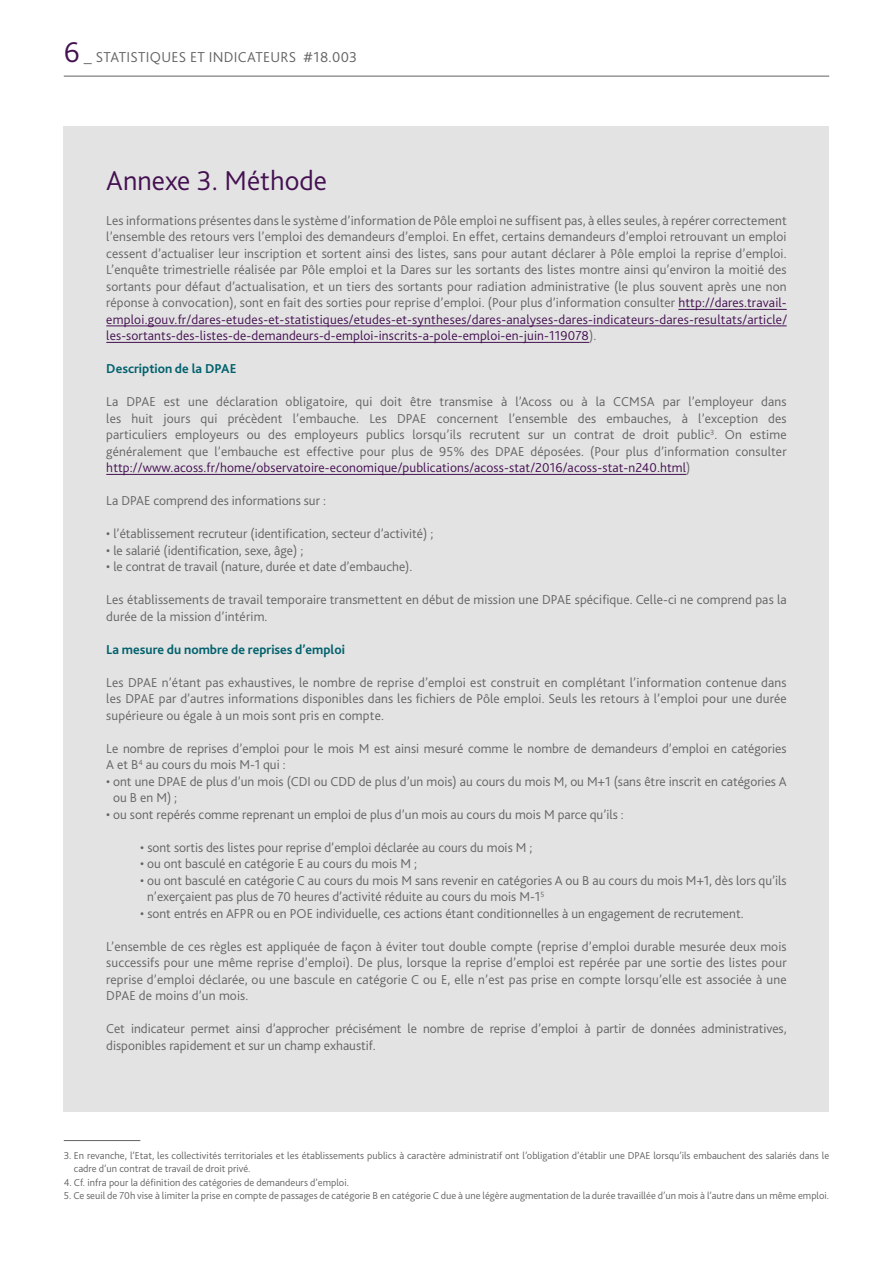
<style>
.page{position:relative;width:893px;height:1263px;background:#fff}
.page>*{position:absolute;margin:0;border:0;box-sizing:border-box;transform-origin:0 0}
.t1{font:300 28.5px "Bliss 2";color:#441051}
.t2{font:300 15px "Bliss 2";letter-spacing:.02em;color:#646363}
.t3{font:300 13.5px/16.5px "Bliss 2";color:#646363}
.t4{font:700 13.5px "Bliss 2";color:#00616d}
.t5{font:300 10.5px/13.5px "Bliss 2";color:#646363}
.s1{font-size:30px;color:#441051}
.s2{font-size:18px}
.s3{color:#441051}
</style>
<div class="page">
<hr style="left:64px;top:76px;width:765px;height:1px;background:#646363">
<div style="left:64px;top:126px;width:765px;height:985px;background:#e3e3e3"></div>
<hr style="left:678px;top:309px;width:109px;height:1px;background:#441051">
<hr style="left:106px;top:326px;width:681px;height:1px;background:#441051">
<hr style="left:106px;top:342px;width:483px;height:1px;background:#441051">
<hr style="left:106px;top:474px;width:580px;height:1px;background:#441051">
<hr style="left:64px;top:1140px;width:76px;height:1px;background:#646363">
<p class="t2" style="left:64px;top:47px;width:295px"><span class="s1">6</span> <span class="s2">_</span> STATISTIQUES ET INDICATEURS #18.003</p>
<h1 class="t1" style="left:106px;top:163px;width:222px">Annexe 3. Méthode</h1>
<p class="t3" style="left:106px;top:212px;width:682px;text-align:justify">Les informations présentes dans le système d’information de Pôle emploi ne suffisent pas, à elles seules, à repérer correctement l’ensemble des retours vers l’emploi des demandeurs d’emploi. En effet, certains demandeurs d’emploi retrouvant un emploi cessent d’actualiser leur inscription et sortent ainsi des listes, sans pour autant déclarer à Pôle emploi la reprise d’emploi.<br>L’enquête trimestrielle réalisée par Pôle emploi et la Dares sur les sortants des listes montre ainsi qu’environ la moitié des sortants pour défaut d’actualisation, et un tiers des sortants pour radiation administrative (le plus souvent après une non réponse à convocation), sont en fait des sorties pour reprise d’emploi. (Pour plus d’information consulter <span class="s3">http://dares.travail&shy;emploi.gouv.fr/dares-etudes-et-statistiques/etudes-et-syntheses/dares-analyses-dares-indicateurs-dares-resultats/article/ les-sortants-des-listes-de-demandeurs-d-emploi-inscrits-a-pole-emploi-en-juin-119078</span>).</p>
<p class="t4" style="left:106px;top:360px;width:132px">Description de la DPAE</p>
<p class="t3" style="left:106px;top:394px;width:682px;text-align:justify">La DPAE est une déclaration obligatoire, qui doit être transmise à l’Acoss ou à la CCMSA par l’employeur dans les huit jours qui précèdent l’embauche. Les DPAE concernent l’ensemble des embauches, à l’exception des particuliers employeurs ou des employeurs publics lorsqu’ils recrutent sur un contrat de droit public<sup>3</sup>. On estime généralement que l’embauche est effective pour plus de 95% des DPAE déposées. (Pour plus d’information consulter <span class="s3">http://www.acoss.fr/home/observatoire-economique/publications/acoss-stat/2016/acoss-stat-n240.html</span>)</p>
<p class="t3" style="left:106px;top:493px;width:221px">La DPAE comprend des informations sur :</p>
<p class="t3" style="left:106px;top:526px;width:329px">• l’établissement recruteur (identification, secteur d’activité) ;</p>
<p class="t3" style="left:106px;top:542px;width:199px">• le salarié (identification, sexe, âge) ;</p>
<p class="t3" style="left:106px;top:559px;width:308px">• le contrat de travail (nature, durée et date d’embauche).</p>
<p class="t3" style="left:106px;top:592px;width:682px">Les établissements de travail temporaire transmettent en début de mission une DPAE spécifique. Celle-ci ne comprend pas la durée de la mission d’intérim.</p>
<p class="t4" style="left:106px;top:641px;width:240px">La mesure du nombre de reprises d’emploi</p>
<p class="t3" style="left:106px;top:674px;width:682px;text-align:justify">Les DPAE n’étant pas exhaustives, le nombre de reprise d’emploi est construit en complétant l’information contenue dans les DPAE par d’autres informations disponibles dans les fichiers de Pôle emploi. Seuls les retours à l’emploi pour une durée supérieure ou égale à un mois sont pris en compte.</p>
<p class="t3" style="left:106px;top:740px;width:682px">Le nombre de reprises d’emploi pour le mois M est ainsi mesuré comme le nombre de demandeurs d’emploi en catégories<br>A et B<sup>4</sup> au cours du mois M-1 qui :</p>
<p class="t3" style="left:113px;top:773px;width:675px;text-indent:-7px">• ont une DPAE de plus d’un mois (CDI ou CDD de plus d’un mois) au cours du mois M, ou M+1 (sans être inscrit en catégories A ou B en M) ;</p>
<p class="t3" style="left:106px;top:806px;width:519px">• ou sont repérés comme reprenant un emploi de plus d’un mois au cours du mois M parce qu’ils :</p>
<p class="t3" style="left:140px;top:839px;width:394px">• sont sortis des listes pour reprise d’emploi déclarée au cours du mois M ;</p>
<p class="t3" style="left:140px;top:856px;width:278px">• ou ont basculé en catégorie E au cours du mois M ;</p>
<p class="t3" style="left:147px;top:872px;width:641px;text-indent:-7px">• ou ont basculé en catégorie C au cours du mois M sans revenir en catégories A ou B au cours du mois M+1, dès lors qu’ils n’exerçaient pas plus de 70 heures d’activité réduite au cours du mois M-1<sup>5</sup></p>
<p class="t3" style="left:140px;top:905px;width:605px">• sont entrés en AFPR ou en POE individuelle, ces actions étant conditionnelles à un engagement de recrutement.</p>
<p class="t3" style="left:106px;top:938px;width:682px;text-align:justify">L’ensemble de ces règles est appliquée de façon à éviter tout double compte (reprise d’emploi durable mesurée deux mois successifs pour une même reprise d’emploi). De plus, lorsque la reprise d’emploi est repérée par une sortie des listes pour reprise d’emploi déclarée, ou une bascule en catégorie C ou E, elle n’est pas prise en compte lorsqu’elle est associée à une DPAE de moins d’un mois.</p>
<p class="t3" style="left:106px;top:1021px;width:682px">Cet indicateur permet ainsi d’approcher précisément le nombre de reprise d’emploi à partir de données administratives, disponibles rapidement et sur un champ exhaustif.</p>
<p class="t5" style="left:74px;top:1148px;width:757px;text-indent:-10px">3. En revanche, l’Etat, les collectivités territoriales et les établissements publics à caractère administratif ont l’obligation d’établir une DPAE lorsqu’ils embauchent des salariés dans le cadre d’un contrat de travail de droit privé.</p>
<p class="t5" style="left:64px;top:1175px;width:287px">4. Cf. infra pour la définition des catégories de demandeurs d’emploi.</p>
<p class="t5" style="left:64px;top:1189px;width:767px">5. Ce seuil de 70h vise à limiter la prise en compte de passages de catégorie B en catégorie C due à une légère augmentation de la durée travaillée d’un mois à l’autre dans un même emploi.</p>
</div>
